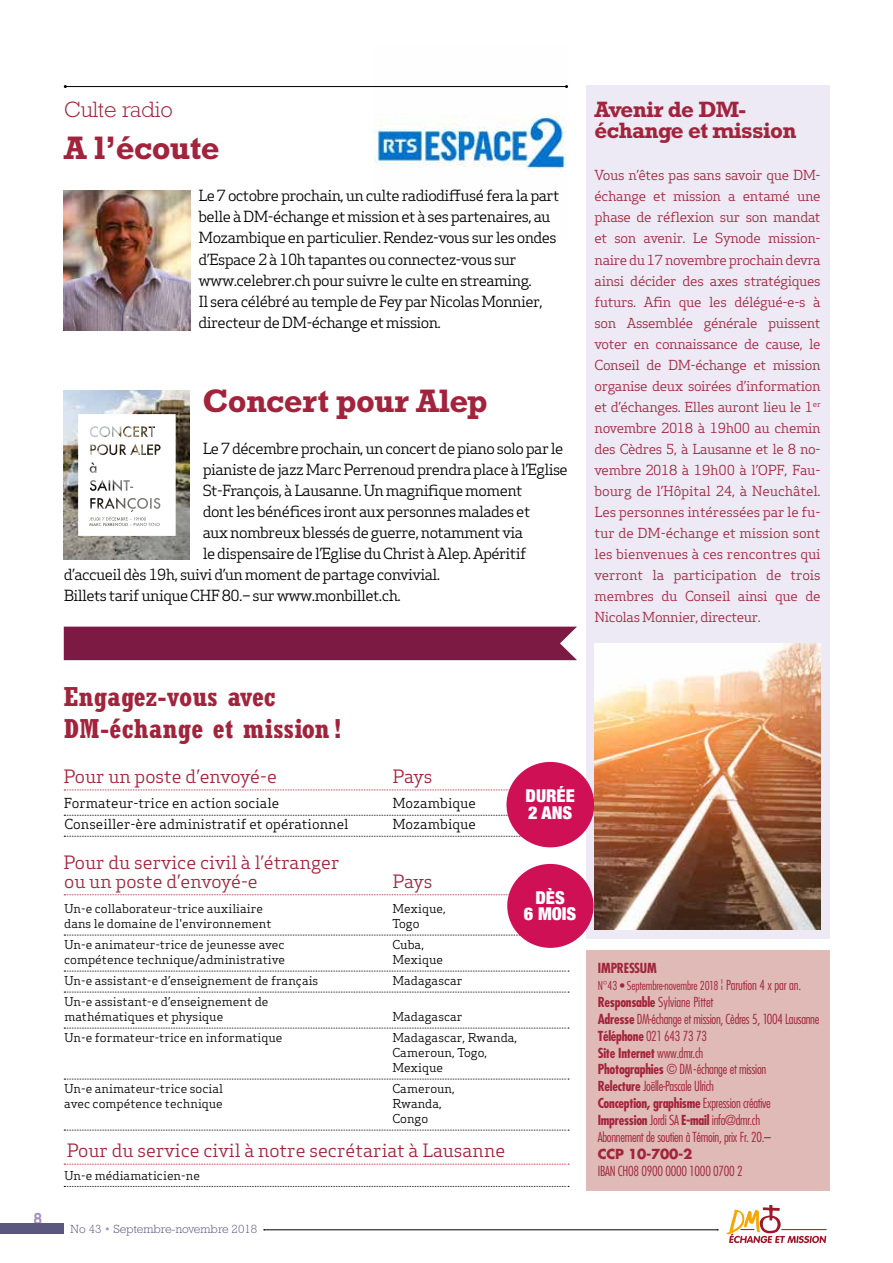
<style>
.page{position:relative;width:893px;height:1263px;background:#fff}
.page>*{position:absolute;margin:0;border:0;box-sizing:border-box;transform-origin:0 0}
.t1{font:700 33px "Rockwell";letter-spacing:-.02em;color:#a2243c}
.t2{font:700 condensed 27px/31.5px "Rockwell";letter-spacing:.005em;color:#a2243c}
.t3{font:700 22.5px/21px "Rockwell";letter-spacing:-.03em;color:#a2243c}
.t4{font:300 22.5px "Rockwell";color:#a2243c}
.t5{font:18px/19px "Apex Serif";color:#a2243c}
.t6{font:900 condensed 17.7px/16.6px "Helvetica Neue";letter-spacing:-.005em;color:#fff}
.t7{font:15px/21px "Apex Serif";letter-spacing:-.04em;color:#000}
.t8{font:700 14.7px "Apex Serif";color:#a38fbf}
.t9{font:13.5px/21px "Apex Serif";letter-spacing:-.03em;color:#a2243c;text-align:justify}
.t10{font:300 condensed 13.5px/17px "Futura";letter-spacing:-.02em;color:#a2243c}
.t11{font:13.5px "Apex Serif";color:#000}
.t12{font:700 13.5px "Futura";letter-spacing:-.02em;color:#a2243c}
.t13{font:700 condensed 13.5px "Futura";color:#a2243c}
.t14{font:12px/15px "Apex Serif";color:#000}
.t15{font:300 condensed 12px "Futura";letter-spacing:-.01em;color:#a2243c}
.t16{font:300 12px "Rockwell";color:#5c577e}
.s1{color:#a38fbf}
.s2{font-size:13.5px}
.s3{font-weight:700}
</style>
<div class="page">
<div style="left:586px;top:950px;width:243px;height:241px;background:#dfbab6"></div>
<svg style="left:726px;top:1205px;width:100px;height:38px"></svg>
<img style="left:375px;top:87px;width:191px;height:82px">
<hr style="left:264px;top:1229px;width:454px;height:1px;background:#000">
<svg style="left:64px;top:789px;width:446px;height:1px"></svg>
<svg style="left:64px;top:815px;width:443px;height:1px"></svg>
<svg style="left:64px;top:836px;width:458px;height:1px"></svg>
<svg style="left:64px;top:894px;width:445px;height:1px"></svg>
<svg style="left:64px;top:935px;width:456px;height:1px"></svg>
<svg style="left:64px;top:971px;width:505px;height:1px"></svg>
<svg style="left:64px;top:992px;width:505px;height:1px"></svg>
<svg style="left:64px;top:1028px;width:505px;height:1px"></svg>
<svg style="left:64px;top:1079px;width:505px;height:1px"></svg>
<svg style="left:64px;top:1130px;width:505px;height:1px"></svg>
<svg style="left:64px;top:1164px;width:505px;height:1px"></svg>
<svg style="left:64px;top:1186px;width:505px;height:1px"></svg>
<div style="left:586px;top:85px;width:243px;height:853px;background:#ede9f5"></div>
<div style="left:507px;top:762px;width:87px;height:85px;background:#cf1054;border-radius:50%"></div>
<div style="left:506px;top:762px;width:88px;height:85px;border:2px solid #cf1054;border-radius:50%"></div>
<div style="left:507px;top:864px;width:87px;height:84px;background:#cf1054;border-radius:50%"></div>
<hr style="left:65px;top:86px;width:501px;height:1px;background:#000">
<img style="left:595px;top:643px;width:226px;height:286px">
<img style="left:64px;top:190px;width:126px;height:140px">
<img style="left:64px;top:391px;width:126px;height:168px">
<svg style="left:78px;top:414px;width:98px;height:122px"></svg>
<div style="left:0;top:1224px;width:64px;height:10px;background:#5c577e"></div>
<div style="left:64px;top:627px;width:513px;height:33px;background:#7c1a44"></div>
<h3 class="t4" style="left:64px;top:97px;width:111px">Culte radio</h3>
<h1 class="t1" style="left:64px;top:129px;width:157px">A l’écoute</h1>
<p class="t7" style="left:199px;top:185px;width:362px">Le 7 octobre prochain, un culte radiodiffusé fera la part belle à DM-échange et mission et à ses partenaires, au Mozambique en particulier. Rendez-vous sur les ondes d’Espace 2 à 10h tapantes ou connectez-vous sur www.celebrer.ch pour suivre le culte en streaming.<br>Il sera célébré au temple de Fey par Nicolas Monnier, directeur de DM-échange et mission.</p>
<h1 class="t1" style="left:203px;top:381px;width:286px">Concert pour Alep</h1>
<p class="t7" style="left:203px;top:438px;width:362px">Le 7 décembre prochain, un concert de piano solo par le</p>
<p class="t7" style="left:203px;top:459px;width:367px">pianiste de jazz Marc Perrenoud prendra place à l’Eglise</p>
<p class="t7" style="left:203px;top:480px;width:321px">St-François, à Lausanne. Un magnifique moment</p>
<p class="t7" style="left:203px;top:501px;width:329px">dont les bénéfices iront aux personnes malades et</p>
<p class="t7" style="left:203px;top:522px;width:322px">aux nombreux blessés de guerre, notamment via</p>
<p class="t7" style="left:203px;top:543px;width:325px">le dispensaire de l’Eglise du Christ à Alep. Apéritif</p>
<p class="t7" style="left:64px;top:564px;width:378px">d’accueil dès 19h, suivi d’un moment de partage convivial.</p>
<p class="t7" style="left:64px;top:585px;width:339px">Billets tarif unique CHF 80.– sur www.monbillet.ch.</p>
<h3 class="t3" style="left:595px;top:99px;width:203px">Avenir de DM&shy;échange et mission</h3>
<p class="t9" style="left:595px;top:165px;width:228px">Vous n’êtes pas sans savoir que DM&shy;échange et mission a entamé une phase de réflexion sur son mandat et son avenir. Le Synode mission&shy;naire du 17 novembre prochain devra ainsi décider des axes stratégiques futurs. Afin que les délégué-e-s à son Assemblée générale puissent voter en connaissance de cause, le Conseil de DM-échange et mission organise deux soirées d’information et d’échanges. Elles auront lieu le 1<sup>er </sup>novembre 2018 à 19h00 au chemin des Cèdres 5, à Lausanne et le 8 no&shy;vembre 2018 à 19h00 à l’OPF, Fau&shy;bourg de l’Hôpital 24, à Neuchâtel.<br>Les personnes intéressées par le fu&shy;tur de DM-échange et mission sont les bienvenues à ces rencontres qui verront la participation de trois membres du Conseil ainsi que de Nicolas Monnier, directeur.</p>
<p class="t8" style="left:33px;top:1209px;width:10px">8</p>
<h2 class="t2" style="left:64px;top:681px;width:279px">Engagez-vous avec<br>DM-échange et mission !</h2>
<p class="t5" style="left:64px;top:767px;width:215px">Pour un poste d’envoyé-e</p>
<p class="t5" style="left:392px;top:767px;width:42px">Pays</p>
<p class="t11" style="left:64px;top:795px;width:217px">Formateur-trice en action sociale</p>
<p class="t11" style="left:392px;top:795px;width:85px">Mozambique</p>
<p class="t11" style="left:64px;top:816px;width:286px">Conseiller-ère administratif et opérationnel</p>
<p class="t11" style="left:392px;top:816px;width:85px">Mozambique</p>
<p class="t5" style="left:64px;top:853px;width:278px">Pour du service civil à l’étranger ou un poste d’envoyé-e</p>
<p class="t5" style="left:392px;top:872px;width:42px">Pays</p>
<p class="t14" style="left:64px;top:901px;width:200px">Un-e collaborateur-trice auxiliaire</p>
<p class="t14" style="left:392px;top:901px;width:55px">Mexique,</p>
<p class="t14" style="left:64px;top:916px;width:209px">dans le domaine de l'environnement</p>
<p class="t14" style="left:392px;top:916px;width:29px">Togo</p>
<p class="t14" style="left:64px;top:937px;width:222px">Un-e animateur-trice de jeunesse avec</p>
<p class="t14" style="left:392px;top:937px;width:33px">Cuba,</p>
<p class="t14" style="left:64px;top:952px;width:222px">compétence technique/administrative</p>
<p class="t14" style="left:392px;top:952px;width:52px">Mexique</p>
<p class="t14" style="left:64px;top:973px;width:255px">Un-e assistant-e d’enseignement de français</p>
<p class="t14" style="left:392px;top:973px;width:72px">Madagascar</p>
<p class="t14" style="left:64px;top:994px;width:206px">Un-e assistant-e d’enseignement de mathématiques et physique</p>
<p class="t14" style="left:392px;top:1009px;width:72px">Madagascar</p>
<p class="t6" style="left:526px;top:786px;width:51px">DURÉE<br>2 ANS</p>
<p class="t6" style="left:524px;top:888px;width:54px;text-align:center">DÈS<br>6 MOIS</p>
<p class="t14" style="left:64px;top:1030px;width:220px">Un-e formateur-trice en informatique</p>
<p class="t14" style="left:392px;top:1030px;width:126px">Madagascar, Rwanda,<br>Cameroun, Togo,<br>Mexique</p>
<p class="t14" style="left:64px;top:1081px;width:160px">Un-e animateur-trice social</p>
<p class="t14" style="left:392px;top:1081px;width:64px">Cameroun,</p>
<p class="t14" style="left:64px;top:1096px;width:160px">avec compétence technique</p>
<p class="t14" style="left:392px;top:1096px;width:51px">Rwanda,<br>Congo</p>
<p class="t5" style="left:67px;top:1141px;width:440px">Pour du service civil à notre secrétariat à Lausanne</p>
<p class="t14" style="left:64px;top:1167px;width:137px">Un-e médiamaticien-ne</p>
<p class="t16" style="left:71px;top:1222px;width:188px">No 43 <span class="s1">•</span> Septembre-novembre 2018</p>
<p class="t13" style="left:598px;top:959px;width:61px">IMPRESSUM</p>
<p class="t15" style="left:598px;top:978px;width:205px">N°43 • Septembre-novembre 2018 <span class="s2">¦ Parution 4 x par an.</span></p>
<p class="t10" style="left:598px;top:993px;width:223px"><span class="s3">Responsable</span> Sylviane Pittet<br><span class="s3">Adresse</span> DM-échange et mission, Cèdres 5, 1004 Lausanne <span class="s3">Téléphone</span> 021 643 73 73<br><span class="s3">Site Internet</span> www.dmr.ch<br><span class="s3">Photographies</span> © DM-échange et mission<br><span class="s3">Relecture</span> Joëlle-Pascale Ulrich<br><span class="s3">Conception, graphisme</span> Expression créative <span class="s3">Impression</span> Jordi SA <span class="s3">E-mail</span> info@dmr.ch<br>Abonnement de soutien à Témoin, prix Fr. 20.–</p>
<p class="t12" style="left:598px;top:1144px;width:96px">CCP 10-700-2</p>
<p class="t10" style="left:598px;top:1162px;width:146px">IBAN CH08 0900 0000 1000 0700 2</p>
</div>
